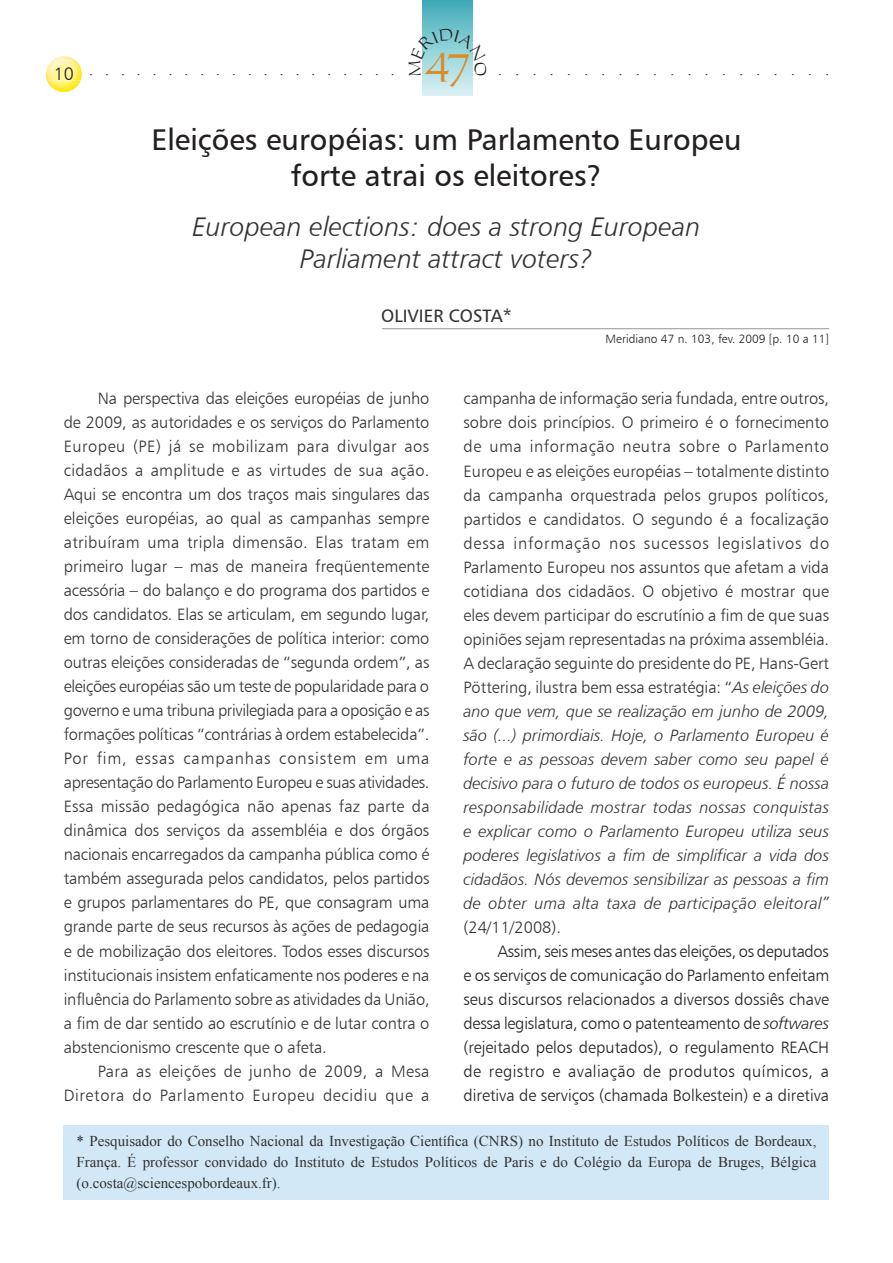
<style>
.page{position:relative;width:893px;height:1263px;background:#fff}
.page>*{position:absolute;margin:0;border:0;box-sizing:border-box;transform-origin:0 0}
.t1{font:36.9px "Carleton Normal";color:#d98d28}
.t2{font:30px/36px "Humanist 777 BT Roman B";color:#231f20;text-align:center}
.t3{font:27px/32.4px "Humanist 777 BT Light Italic B";color:#313232;text-align:center}
.t4{font:18px "Humanist 777 BT Roman B";color:#313232}
.t5{font:16.5px/24px "Humanist 777 BT Light B";color:#313232;text-align:justify}
.t6{font:16.5px/24px "Humanist 777 BT Light Italic B";letter-spacing:.015em;color:#313232;text-align:justify}
.t7{font:16.5px/24px "Humanist 777 BT Light B";color:#231f20;text-align:justify}
.t8{font:16.5px/24px "Humanist 777 BT Light B";letter-spacing:.035em;color:#313232;text-align:right}
.t9{font:15px/21px "Times New Roman";color:#313232;text-align:justify}
.t10{font:15px "Times New Roman";color:#231f20}
.t11{font:12px "Humanist 777 BT Light B";color:#231f20}
.s1{font-family:"Humanist 777 BT Light B";font-size:18px}
.s2{font-family:"Humanist 777 BT Light Italic B"}
.s3{color:#231f20}
</style>
<div class="page">
<svg style="left:423px;top:0;width:50px;height:96px;background:#87cad3"></svg>
<img style="left:53px;top:56px;width:22px;height:4px">
<img style="left:46px;top:60px;width:36px;height:32px">
<div style="left:64px;top:1125px;width:765px;height:74px;background:#d3e8f7"></div>
<hr style="left:382px;top:328px;width:447px;height:1px;background:#939598">
<svg style="left:422px;top:28px;width:51px;height:48px;background:#94d4da"></svg>
<p class="t10" style="left:54px;top:60px;width:342px"><span class="s1">10</span> ....................</p>
<h1 class="t1" style="left:424px;top:46px;width:48px">47</h1>
<p class="t10" style="left:498px;top:60px;width:332px">....................</p>
<h2 class="t2" style="left:151px;top:121px;width:592px">Eleições européias: um Parlamento Europeu forte atrai os eleitores?</h2>
<h3 class="t3" style="left:192px;top:210px;width:509px">European elections: does a strong European<br>Parliament attract voters?</h3>
<p class="t4" style="left:381px;top:305px;width:132px">OLIVIER COSTA*</p>
<p class="t11" style="left:606px;top:331px;width:225px">Meridiano 47 n. 103, fev. 2009 [p. 10 a 11]</p>
<p class="t5" style="left:64px;top:386px;width:367px;text-indent:34px">Na perspectiva das eleições européias de junho de 2009, as autoridades e os serviços do Parlamento Europeu (PE) já se mobilizam para divulgar aos cidadãos a amplitude e as virtudes de sua ação.<br>Aqui se encontra um dos traços mais singulares das eleições européias, ao qual as campanhas sempre atribuíram uma tripla dimensão. Elas tratam em primeiro lugar – mas de maneira freqüentemente acessória – do balanço e do programa dos partidos e dos candidatos. Elas se articulam, em segundo lugar, em torno de considerações de política interior: como outras eleições consideradas de “segunda ordem”, as eleições européias são um teste de popularidade para o governo e uma tribuna privilegiada para a oposição e as formações políticas “contrárias à ordem estabelecida”.<br>Por fim, essas campanhas consistem em uma apresentação do Parlamento Europeu e suas atividades.<br>Essa missão pedagógica não apenas faz parte da dinâmica dos serviços da assembléia e dos órgãos nacionais encarregados da campanha pública como é também assegurada pelos candidatos, pelos partidos e grupos parlamentares do PE, que consagram uma grande parte de seus recursos às ações de pedagogia e de mobilização dos eleitores. Todos esses discursos institucionais insistem enfaticamente nos poderes e na influência do Parlamento sobre as atividades da União, a fim de dar sentido ao escrutínio e de lutar contra o abstencionismo crescente que o afeta.</p>
<p class="t8" style="left:64px;top:1058px;width:367px">Para as eleições de junho de 2009, a Mesa<br>Diretora do Parlamento Europeu decidiu que a</p>
<p class="t5" style="left:463px;top:386px;width:367px">campanha de informação seria fundada, entre outros, sobre dois princípios. O primeiro é o fornecimento de uma informação neutra sobre o Parlamento Europeu e as eleições européias – totalmente distinto da campanha orquestrada pelos grupos políticos, partidos e candidatos. O segundo é a focalização dessa informação nos sucessos legislativos do Parlamento Europeu nos assuntos que afetam a vida cotidiana dos cidadãos. O objetivo é mostrar que eles devem participar do escrutínio a fim de que suas opiniões sejam representadas na próxima assembléia.<br>A declaração seguinte do presidente do PE, Hans-Gert Pöttering, ilustra bem essa estratégia: “<span class="s2">As eleições do</span></p>
<p class="t6" style="left:463px;top:699px;width:367px">ano que vem, que se realização em junho de 2009, são (...) primordiais. Hoje, o Parlamento Europeu é forte e as pessoas devem saber como seu papel é decisivo para o futuro de todos os europeus. É nossa responsabilidade mostrar todas nossas conquistas e explicar como o Parlamento Europeu utiliza seus poderes legislativos a fim de simplificar a vida dos cidadãos. Nós devemos sensibilizar as pessoas a fim de obter uma alta taxa de participação eleitoral”</p>
<p class="t5" style="left:463px;top:915px;width:99px">(24/11/2008).</p>
<p class="t7" style="left:463px;top:939px;width:367px;text-indent:34px">Assim, seis meses antes das eleições, os deputados e os serviços de comunicação do Parlamento enfeitam seus discursos relacionados a diversos dossiês chave dessa legislatura, como o patenteamento de <span class="s2">softwares </span>(rejeitado pelos deputados), o regulamento REACH de registro e avaliação de produtos químicos, a diretiva de serviços (chamada Bolkestein) e a diretiva</p>
<p class="t9" style="left:77px;top:1130px;width:741px"><span class="s3">*</span> Pesquisador do Conselho Nacional da Investigação Científica (CNRS) no Instituto de Estudos Políticos de Bordeaux, França. É professor convidado do Instituto de Estudos Políticos de Paris e do Colégio da Europa de Bruges, Bélgica (o.costa@sciencespobordeaux.fr).</p>
</div>
